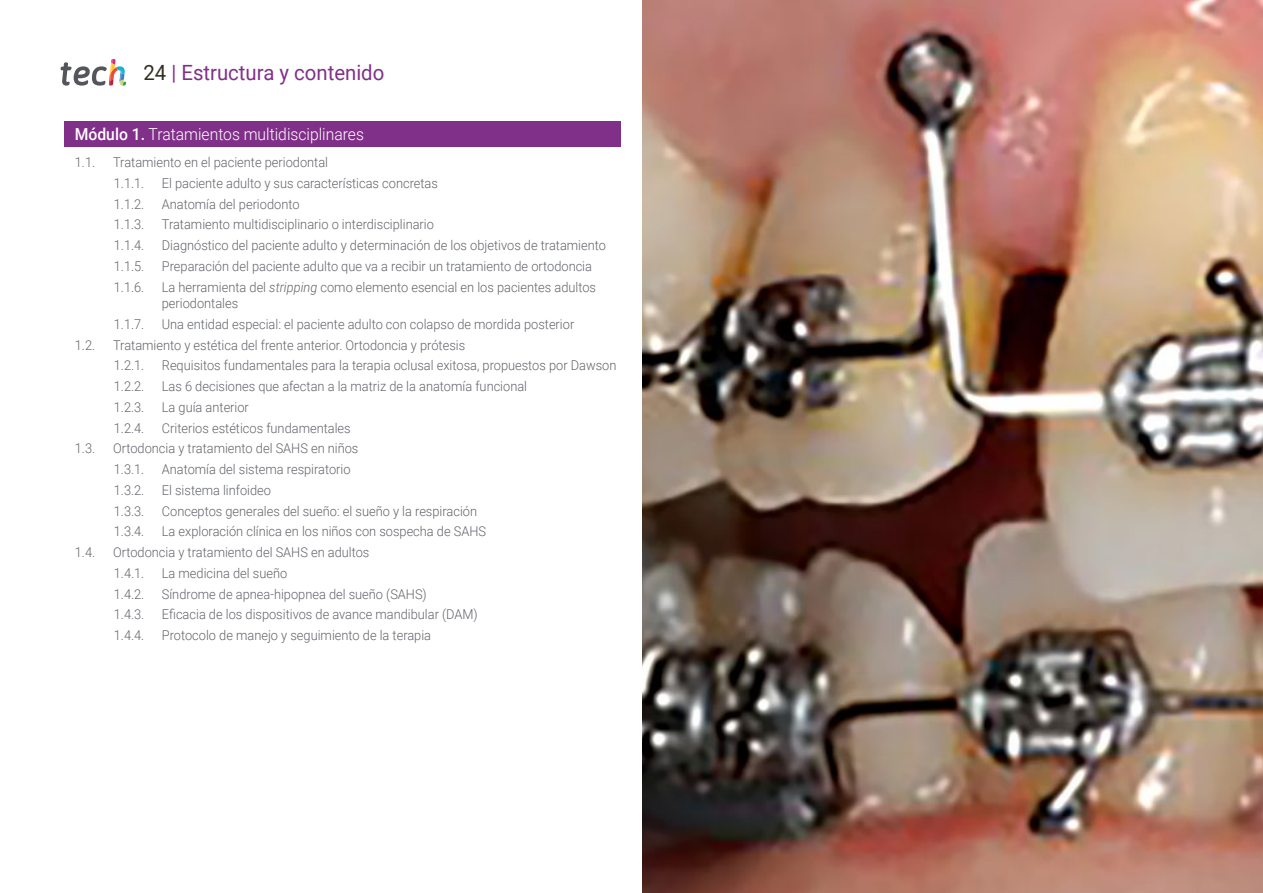
<style>
.page{position:relative;width:1263px;height:893px;background:#fff}
.page>*{position:absolute;margin:0;border:0;box-sizing:border-box;transform-origin:0 0}
.t1{font:21px "Roboto";color:#813089}
.t2{font:300 16.5px "Roboto";color:#fff;scale:.95 1}
.t3{font:300 13.5px/20.7px "Roboto";color:#61646a;scale:.95 1}
.s1{color:#312e20}
.s2{font-weight:500}
.s3{font-style:italic}
</style>
<div class="page">
<svg style="left:61px;top:59px;width:65px;height:27px"></svg>
<img style="left:642px;top:0;width:621px;height:893px">
<div style="left:64px;top:121px;width:557px;height:25px;background:#813089"></div>
<h1 class="t1" style="left:144px;top:57px;width:242px"><span class="s1">24</span> | Estructura y contenido</h1>
<p class="t2" style="left:75px;top:123px;width:306px"><span class="s2">Módulo 1.</span> Tratamientos multidisciplinares</p>
<p class="t3" style="left:75px;top:151px;width:23px">1.1.</p>
<p class="t3" style="left:113px;top:151px;width:228px">Tratamiento en el paciente periodontal<br>1.1.1.</p>
<p class="t3" style="left:162px;top:172px;width:292px">El paciente adulto y sus características concretas</p>
<p class="t3" style="left:114px;top:193px;width:34px">1.1.2.</p>
<p class="t3" style="left:162px;top:193px;width:146px">Anatomía del periodonto</p>
<p class="t3" style="left:114px;top:214px;width:34px">1.1.3.</p>
<p class="t3" style="left:162px;top:214px;width:288px">Tratamiento multidisciplinario o interdisciplinario</p>
<p class="t3" style="left:114px;top:234px;width:34px">1.1.4.</p>
<p class="t3" style="left:162px;top:234px;width:469px">Diagnóstico del paciente adulto y determinación de los objetivos de tratamiento</p>
<p class="t3" style="left:114px;top:255px;width:34px">1.1.5.</p>
<p class="t3" style="left:162px;top:255px;width:454px">Preparación del paciente adulto que va a recibir un tratamiento de ortodoncia</p>
<p class="t3" style="left:114px;top:276px;width:34px">1.1.6.</p>
<p class="t3" style="left:162px;top:278px;width:459px;line-height:16.5px">La herramienta del <span class="s3">stripping</span> como elemento esencial en los pacientes adultos periodontales</p>
<p class="t3" style="left:114px;top:313px;width:34px">1.1.7.</p>
<p class="t3" style="left:162px;top:313px;width:436px">Una entidad especial: el paciente adulto con colapso de mordida posterior</p>
<p class="t3" style="left:75px;top:334px;width:23px">1.2.</p>
<p class="t3" style="left:113px;top:334px;width:372px">Tratamiento y estética del frente anterior. Ortodoncia y prótesis<br>1.2.1.</p>
<p class="t3" style="left:162px;top:355px;width:480px">Requisitos fundamentales para la terapia oclusal exitosa, propuestos por Dawson</p>
<p class="t3" style="left:114px;top:375px;width:34px">1.2.2.</p>
<p class="t3" style="left:162px;top:375px;width:386px">Las 6 decisiones que afectan a la matriz de la anatomía funcional</p>
<p class="t3" style="left:114px;top:396px;width:34px">1.2.3.</p>
<p class="t3" style="left:162px;top:396px;width:93px">La guía anterior</p>
<p class="t3" style="left:114px;top:417px;width:34px">1.2.4.</p>
<p class="t3" style="left:162px;top:417px;width:200px">Criterios estéticos fundamentales</p>
<p class="t3" style="left:75px;top:438px;width:23px">1.3.</p>
<p class="t3" style="left:113px;top:438px;width:260px">Ortodoncia y tratamiento del SAHS en niños<br>1.3.1.</p>
<p class="t3" style="left:162px;top:458px;width:200px">Anatomía del sistema respiratorio</p>
<p class="t3" style="left:114px;top:479px;width:34px">1.3.2.</p>
<p class="t3" style="left:162px;top:479px;width:117px">El sistema linfoideo</p>
<p class="t3" style="left:114px;top:500px;width:34px">1.3.3.</p>
<p class="t3" style="left:162px;top:500px;width:333px">Conceptos generales del sueño: el sueño y la respiración</p>
<p class="t3" style="left:114px;top:521px;width:34px">1.3.4.</p>
<p class="t3" style="left:162px;top:521px;width:343px">La exploración clínica en los niños con sospecha de SAHS</p>
<p class="t3" style="left:75px;top:541px;width:23px">1.4.</p>
<p class="t3" style="left:113px;top:541px;width:271px">Ortodoncia y tratamiento del SAHS en adultos<br>1.4.1.</p>
<p class="t3" style="left:162px;top:562px;width:133px">La medicina del sueño</p>
<p class="t3" style="left:114px;top:583px;width:34px">1.4.2.</p>
<p class="t3" style="left:162px;top:583px;width:280px">Síndrome de apnea-hipopnea del sueño (SAHS)</p>
<p class="t3" style="left:114px;top:604px;width:34px">1.4.3.</p>
<p class="t3" style="left:162px;top:604px;width:334px">Eficacia de los dispositivos de avance mandibular (DAM)</p>
<p class="t3" style="left:114px;top:624px;width:34px">1.4.4.</p>
<p class="t3" style="left:162px;top:624px;width:285px">Protocolo de manejo y seguimiento de la terapia</p>
</div>
